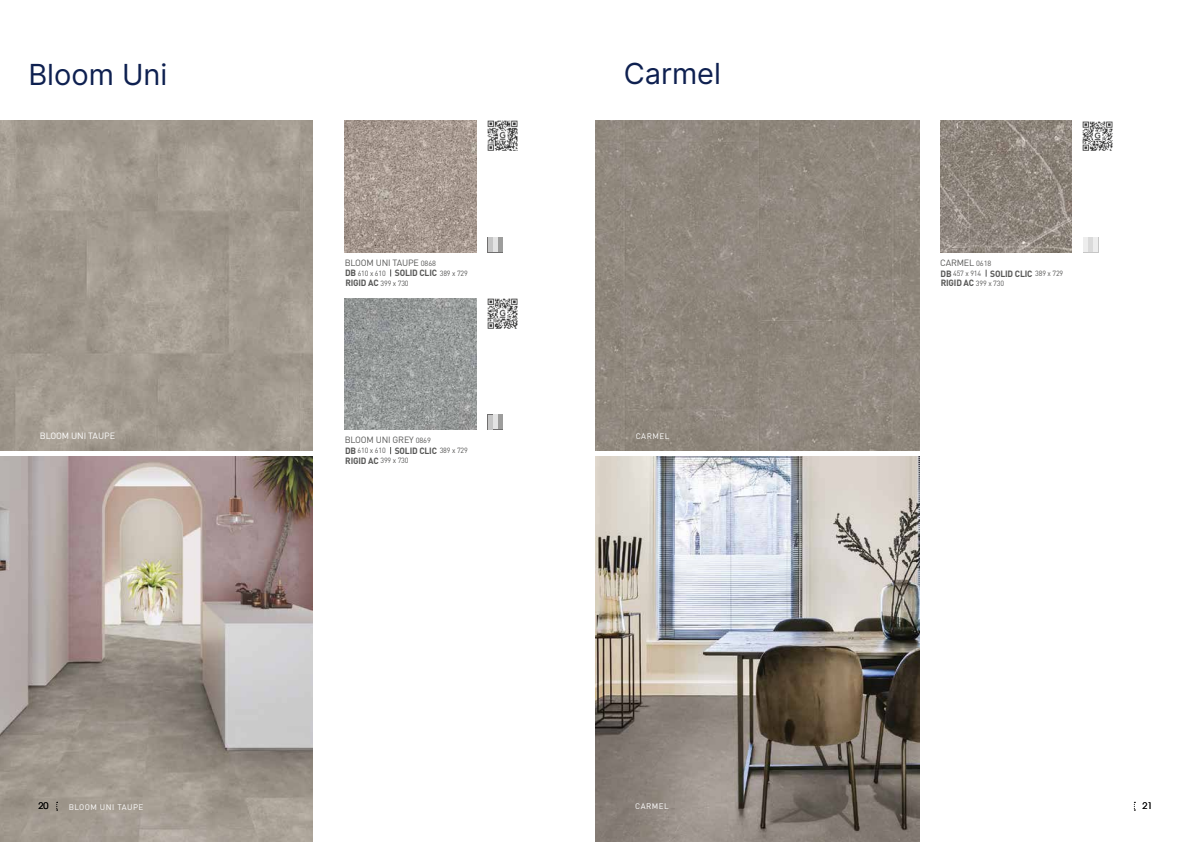
<style>
.page{position:relative;width:1191px;height:842px;background:#fff}
.page>*{position:absolute;margin:0;border:0;box-sizing:border-box;transform-origin:0 0}
.t1{font:29px "Inter";color:#0e2050}
.t2{font:9px "DIN Pro";letter-spacing:-.02em;color:#575756}
.t3{font:700 9px "DIN Pro";letter-spacing:-.02em;color:#575756;scale:.95 1}
.t4{font:9px "DIN Pro";letter-spacing:-.01em;color:#fff}
.t5{font:9px "Avant Garde";color:#000}
.t6{font:8px "DIN Pro";letter-spacing:.06em;color:#fff}
.t7{font:7.5px "DIN Pro";letter-spacing:-.02em;color:#575756;scale:.95 1}
.s1{font-size:7.5px}
.s2{font-weight:400;font-size:7.5px}
.s3{font-weight:700;font-size:9px}
</style>
<div class="page">
<img style="left:595px;top:121px;width:324px;height:330px">
<img style="left:940px;top:121px;width:131px;height:131px">
<img style="left:595px;top:457px;width:324px;height:385px">
<div style="left:1082px;top:237px;width:16px;height:15px;background:#e3e3e3"></div>
<hr style="left:1088px;top:237px;width:4px;height:15px;background:#dadada">
<hr style="left:1083px;top:237px;width:4px;height:15px;background:#ededed">
<div style="left:1093px;top:237px;width:5px;height:15px;background:#ededed"></div>
<img style="left:0;top:121px;width:312px;height:330px">
<img style="left:345px;top:121px;width:131px;height:131px">
<img style="left:345px;top:298px;width:131px;height:132px">
<img style="left:0;top:456px;width:312px;height:386px">
<svg style="left:487px;top:237px;width:16px;height:15px"></svg>
<hr style="left:493px;top:237px;width:4px;height:15px;background:#e3e3e3">
<hr style="left:488px;top:237px;width:4px;height:15px;background:#c6c6c6">
<hr style="left:498px;top:237px;width:4px;height:15px;background:#9d9d9c">
<svg style="left:487px;top:414px;width:16px;height:16px"></svg>
<hr style="left:493px;top:415px;width:4px;height:14px;background:#e3e3e3">
<hr style="left:488px;top:415px;width:4px;height:14px;background:#c6c6c6">
<hr style="left:498px;top:415px;width:4px;height:14px;background:#9d9d9c">
<img style="left:1082px;top:121px;width:30px;height:30px">
<img style="left:487px;top:121px;width:30px;height:30px">
<img style="left:487px;top:298px;width:30px;height:30px">
<svg style="left:56px;top:802px;width:2px;height:8px"></svg>
<h1 class="t1" style="left:28px;top:53px;width:141px">Bloom Uni</h1>
<p class="t4" style="left:40px;top:430px;width:77px">BLOOM UNI TAUPE</p>
<p class="t2" style="left:345px;top:257px;width:93px">BLOOM UNI TAUPE <span class="s1">0868</span></p>
<p class="t3" style="left:345px;top:277px;width:68px">RIGID AC <span class="s2">399 x 730</span></p>
<p class="t7" style="left:345px;top:268px;width:131px"><span class="s3">DB</span> 610 x 610 <span class="s3">SOLID CLIC</span> 389 x 729</p>
<p class="t2" style="left:345px;top:434px;width:88px">BLOOM UNI GREY <span class="s1">0869</span></p>
<p class="t3" style="left:345px;top:454px;width:68px">RIGID AC <span class="s2">399 x 730</span></p>
<p class="t7" style="left:345px;top:446px;width:131px"><span class="s3">DB</span> 610 x 610 <span class="s3">SOLID CLIC</span> 389 x 729</p>
<h1 class="t1" style="left:624px;top:53px;width:99px">Carmel</h1>
<p class="t6" style="left:636px;top:430px;width:35px">CARMEL</p>
<p class="t2" style="left:940px;top:257px;width:53px">CARMEL <span class="s1">0618</span></p>
<p class="t3" style="left:940px;top:277px;width:68px">RIGID AC <span class="s2">399 x 730</span></p>
<p class="t7" style="left:940px;top:268px;width:131px"><span class="s3">DB</span> 457 x 914 <span class="s3">SOLID CLIC</span> 389 x 729</p>
<p class="t5" style="left:38px;top:801px;width:11px">20</p>
<p class="t5" style="left:1142px;top:801px;width:11px">21</p>
<p class="t6" style="left:635px;top:800px;width:35px">CARMEL</p>
<p class="t6" style="left:69px;top:801px;width:76px">BLOOM UNI TAUPE</p>
</div>
